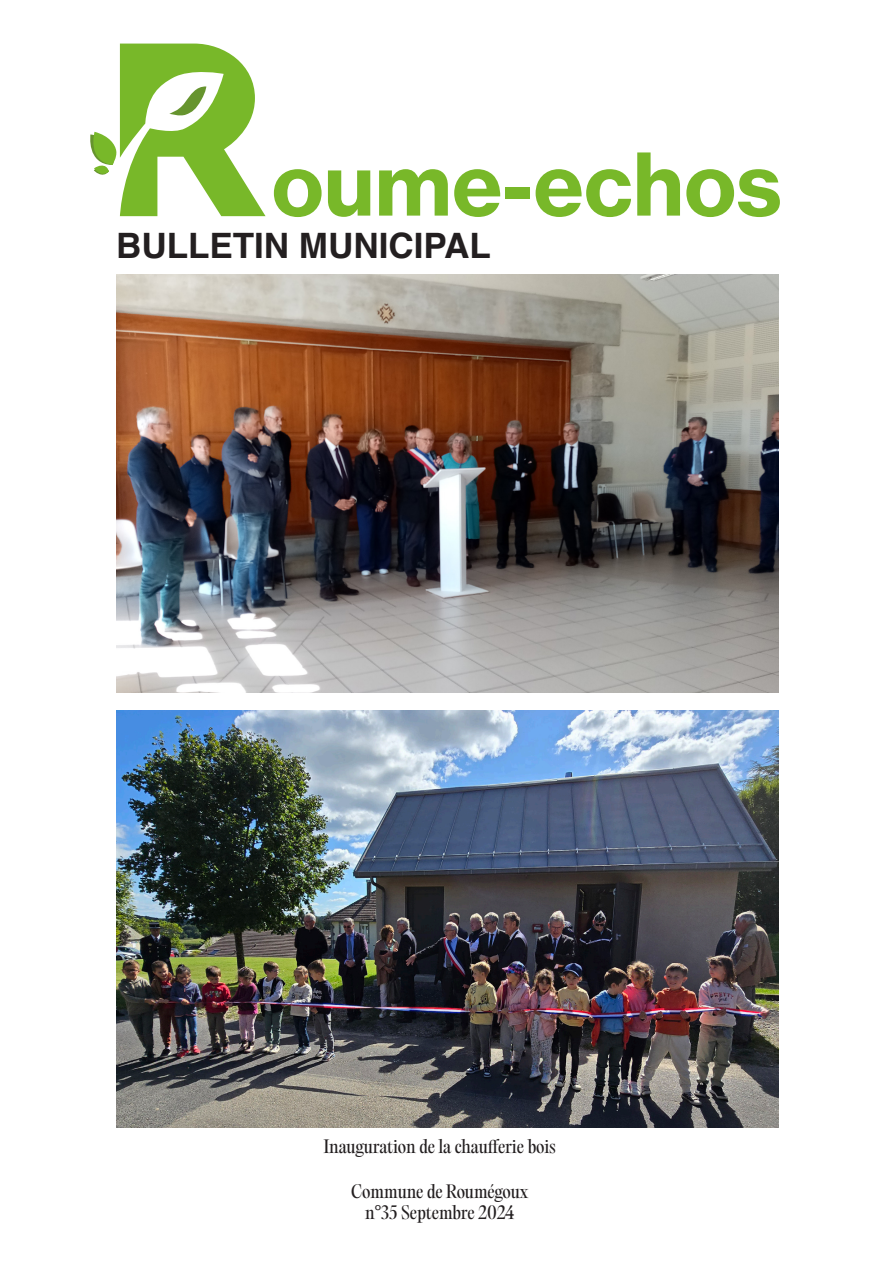
<style>
.page{position:relative;width:893px;height:1263px;background:#fff}
.page>*{position:absolute;margin:0;border:0;box-sizing:border-box;transform-origin:0 0}
.t1{font:84.9px "N Haas Grotesk TX Pro 75 Bd";color:#78b829}
.t2{font:700 34.95px "Helvetica";color:#231f20}
.t3{font:16.95px/20.4px "PP Editorial Old";letter-spacing:-.01em;color:#231f20;text-align:center}
</style>
<div class="page">
<svg style="left:90px;top:44px;width:176px;height:172px"></svg>
<img style="left:116px;top:710px;width:662px;height:418px">
<img style="left:116px;top:274px;width:662px;height:419px">
<p class="t1" style="left:272px;top:131px;width:512px">oume-echos</p>
<p class="t2" style="left:116px;top:224px;width:376px">BULLETIN MUNICIPAL</p>
<p class="t3" style="left:324px;top:1136px;width:233px">Inauguration de la chaufferie bois</p>
<p class="t3" style="left:351px;top:1181px;width:179px">Commune de Roumégoux n°35 Septembre 2024</p>
</div>
